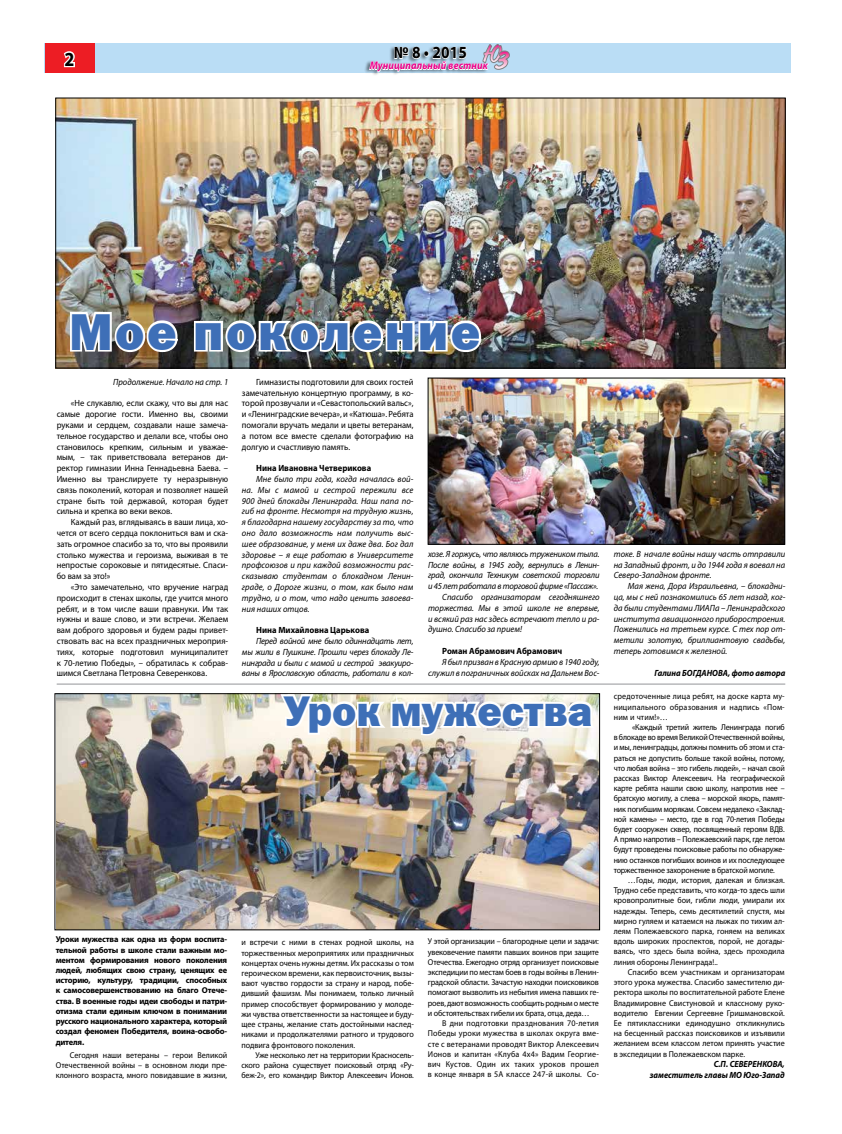
<style>
.page{position:relative;width:842px;height:1134px;background:#fff}
.page>*{position:absolute;margin:0;border:0;box-sizing:border-box;transform-origin:0 0}
.t1{font:52px "Franklin Gothic Heavy C";letter-spacing:.05em;color:#3e6fb7;scale:.95 1}
.t2{font:43px "Franklin Gothic Heavy C";color:#3e6fb7;scale:.95 1}
.t3{font:700 20px "Myriad Pro";color:#000;scale:.9 1}
.t4{font:700 17px "Myriad Pro";color:#000;scale:.9 1}
.t5{font:italic 700 11px "Myriad Pro";letter-spacing:.01em;color:#ec008c;scale:.9 1}
.t6{font:9px/10.8px "Myriad Pro";color:#000;text-align:justify;scale:.95 1}
.t7{font:italic 9px/10.8px "Myriad Pro";color:#000;text-align:justify;scale:.95 1}
.t8{font:italic 9px "Myriad Pro";letter-spacing:-.02em;color:#000;scale:.95 1}
.t9{font:italic 700 9px/10.8px "Myriad Pro";color:#000;text-align:right;scale:.92 1}
.t10{font:700 9px "Myriad Pro";color:#000;scale:.95 1}
.t11{font:8.5px/10.2px "Myriad Pro";color:#000;text-align:justify;scale:.95 1}
.t12{font:8.5px/10.2px "Myriad Pro";color:#000;text-align:justify;scale:.94 1}
.t13{font:700 8.5px/10.2px "Myriad Pro";letter-spacing:-.02em;color:#000;text-align:justify}
</style>
<div class="page">
<div style="left:45px;top:43px;width:746px;height:30px;background:#baddf5"></div>
<div style="left:45px;top:43px;width:49px;height:30px;background:#ed1d24"></div>
<svg style="left:63px;top:51px;width:12px;height:17px"></svg>
<div style="left:364px;top:60px;width:125px;height:17px;background:#000;opacity:.5"></div>
<svg style="left:368px;top:44px;width:142px;height:33px"></svg>
<img style="left:57px;top:695px;width:541px;height:233px">
<img style="left:58px;top:100px;width:725px;height:266px">
<div style="left:56px;top:98px;width:729px;height:270px;border:1px solid #000"></div>
<img style="left:68px;top:310px;width:112px;height:45px">
<img style="left:192px;top:282px;width:292px;height:73px">
<svg style="left:277px;top:683px;width:319px;height:55px"></svg>
<img style="left:430px;top:380px;width:353px;height:162px">
<div style="left:428px;top:378px;width:357px;height:166px;border:1px solid #000"></div>
<hr style="left:57px;top:684px;width:728px;height:1px;background:#939598">
<h3 class="t3" style="left:65px;top:46px;width:13px">2</h3>
<h3 class="t4" style="left:394px;top:42px;width:83px">№ 8 • 2015</h3>
<p class="t5" style="left:370px;top:59px;width:133px">Муниципальный вестник</p>
<h1 class="t1" style="left:69px;top:302px;width:435px">Мое поколение</h1>
<p class="t6" style="left:242px;top:376px;width:182px;text-indent:14px">Гимназисты подготовили для своих гостей замечательную концертную программу, в ко&shy;торой прозвучали и «Севастопольский вальс», и «Ленинградские вечера», и «Катюша». Ребята помогали вручать медали и цветы ветеранам, а потом все вместе сделали фотографию на долгую и счастливую память.</p>
<p class="t10" style="left:256px;top:462px;width:123px">Нина Ивановна Четверикова</p>
<p class="t7" style="left:242px;top:473px;width:182px;text-indent:14px">Мне было три года, когда началась вой&shy;на. Мы с мамой и сестрой пережили все 900 дней блокады Ленинграда. Наш папа по&shy;гиб на фронте. Несмотря на трудную жизнь, я благодарна нашему государству за то, что оно дало возможность нам получить выс&shy;шее образование, у меня их даже два. Бог дал здоровье – я еще работаю в Университете профсоюзов и при каждой возможности рас&shy;сказываю студентам о блокадном Ленин&shy;граде, о Дороге жизни, о том, как было нам трудно, и о том, что надо ценить завоева&shy;ния наших отцов.</p>
<p class="t10" style="left:256px;top:624px;width:121px">Нина Михайловна Царькова</p>
<p class="t7" style="left:242px;top:635px;width:182px;text-indent:14px">Перед войной мне было одиннадцать лет, мы жили в Пушкине. Прошли через блокаду Ле&shy;нинграда и были с мамой и сестрой эвакуиро&shy;ваны в Ярославскую область, работали в кол-</p>
<p class="t7" style="left:113px;top:376px;width:123px">Продолжение. Начало на стр. 1</p>
<p class="t6" style="left:57px;top:398px;width:182px;text-indent:14px">«Не слукавлю, если скажу, что вы для нас самые дорогие гости. Именно вы, своими руками и сердцем, создавали наше замеча&shy;тельное государство и делали все, чтобы оно становилось крепким, сильным и уважае&shy;мым, – так приветствовала ветеранов ди&shy;ректор гимназии Инна Геннадьевна Баева. – Именно вы транслируете ту неразрывную связь поколений, которая и позволяет нашей стране быть той державой, которая будет сильна и крепка во веки веков.</p>
<p class="t6" style="left:57px;top:517px;width:182px;text-indent:14px">Каждый раз, вглядываясь в ваши лица, хо&shy;чется от всего сердца поклониться вам и ска&shy;зать огромное спасибо за то, что вы проявили столько мужества и героизма, выживая в те непростые сороковые и пятидесятые. Спаси&shy;бо вам за это!»</p>
<p class="t6" style="left:57px;top:581px;width:182px;text-indent:14px">«Это замечательно, что вручение наград происходит в стенах школы, где учится много ребят, и в том числе ваши правнуки. Им так нужны и ваше слово, и эти встречи. Желаем вам доброго здоровья и будем рады привет&shy;ствовать вас на всех праздничных мероприя&shy;тиях, которые подготовил муниципалитет к 70-летию Победы», – обратилась к собрав&shy;шимся Светлана Петровна Северенкова.</p>
<p class="t8" style="left:428px;top:548px;width:182px">хозе. Я горжусь, что являюсь тружеником тыла.</p>
<p class="t8" style="left:428px;top:559px;width:182px">После войны, в 1945 году, вернулись в Ленин-</p>
<p class="t8" style="left:428px;top:570px;width:182px">град, окончила Техникум советской торговли</p>
<p class="t8" style="left:428px;top:581px;width:181px">и 45 лет работала в торговой фирме «Пассаж».</p>
<p class="t7" style="left:442px;top:591px;width:167px">Спасибо организаторам сегодняшнего</p>
<p class="t7" style="left:428px;top:602px;width:182px">торжества. Мы в этой школе не впервые,</p>
<p class="t7" style="left:428px;top:613px;width:182px">и всякий раз нас здесь встречают тепло и ра-</p>
<p class="t7" style="left:428px;top:624px;width:100px">душно. Спасибо за прием!</p>
<p class="t10" style="left:442px;top:645px;width:128px">Роман Абрамович Абрамович</p>
<p class="t7" style="left:428px;top:656px;width:182px;text-align:right">Я был призван в Красную армию в 1940 году, служил в пограничных войсках на Дальнем Вос-</p>
<h2 class="t2" style="left:284px;top:687px;width:327px">Урок мужества</h2>
<p class="t13" style="left:56px;top:934px;width:173px">Уроки мужества как одна из форм воспита&shy;тельной работы в школе стали важным мо&shy;ментом формирования нового поколения людей, любящих свою страну, ценящих ее историю, культуру, традиции, способных к самосовершенствованию на благо Отече&shy;ства. В военные годы идеи свободы и патри&shy;отизма стали единым ключом в понимании русского национального характера, который создал феномен Победителя, воина-освобо&shy;дителя.</p>
<p class="t11" style="left:56px;top:1049px;width:182px;text-indent:14px">Сегодня наши ветераны – герои Великой Отечественной войны – в основном люди пре&shy;клонного возраста, много повидавшие в жизни,</p>
<p class="t11" style="left:241px;top:937px;width:183px">и встречи с ними в стенах родной школы, на торжественных мероприятиях или праздничных концертах очень нужны детям. Их рассказы о том героическом времени, как первоисточник, вызы&shy;вают чувство гордости за страну и народ, побе&shy;дивший фашизм. Мы понимаем, только личный пример способствует формированию у молоде&shy;жи чувства ответственности за настоящее и буду&shy;щее страны, желание стать достойными наслед&shy;никами и продолжателями ратного и трудового подвига фронтового поколения.</p>
<p class="t11" style="left:241px;top:1049px;width:183px;text-indent:14px">Уже несколько лет на территории Красносель&shy;ского района существует поисковый отряд «Ру&shy;беж-2», его командир Виктор Алексеевич Ионов.</p>
<p class="t11" style="left:428px;top:936px;width:182px">У этой организации – благородные цели и задачи: увековечение памяти павших воинов при защите Отечества. Ежегодно отряд организует поисковые экспедиции по местам боев в годы войны в Ленин&shy;градской области. Зачастую находки поисковиков помогают вызволить из небытия имена павших ге&shy;роев, дают возможность сообщить родным о месте и обстоятельствах гибели их брата, отца, деда…</p>
<p class="t11" style="left:428px;top:1018px;width:182px;text-indent:14px">В дни подготовки празднования 70-летия Победы уроки мужества в школах округа вме&shy;сте с ветеранами проводят Виктор Алексеевич Ионов и капитан «Клуба 4х4» Вадим Георгие&shy;вич Кустов. Один их таких уроков прошел в конце января в 5А классе 247-й школы. Со-</p>
<p class="t7" style="left:614px;top:548px;width:182px">токе. В начале войны нашу часть отправили на Западный фронт, и до 1944 года я воевал на Северо-Западном фронте.</p>
<p class="t7" style="left:614px;top:581px;width:182px;text-indent:14px">Мая жена, Дора Израильевна, – блокадни&shy;ца, мы с ней познакомились 65 лет назад, ког&shy;да были студентами ЛИАПа – Ленинградского института авиационного приборостроения.<br>Поженились на третьем курсе. С тех пор от&shy;метили золотую, бриллиантовую свадьбы, теперь готовимся к железной.</p>
<p class="t9" style="left:655px;top:667px;width:144px">Галина БОГДА НОВА, фото автора</p>
<p class="t11" style="left:614px;top:691px;width:182px">средоточенные лица ребят, на доске карта му&shy;ниципального образования и надпись «Пом&shy;ним и чтим!»…</p>
<p class="t12" style="left:614px;top:722px;width:183px;text-indent:18px">«Каждый третий житель Ленинграда погиб в блокаде во время Великой Отечественной войны, и мы, ленинградцы, должны помнить об этом и ста&shy;раться не допустить больше такой войны, потому, что любая война – это гибель людей», – начал свой рассказ Виктор Алексеевич. На географической карте ребята нашли свою школу, напротив нее – братскую могилу, а слева – морской якорь, памят&shy;ник погибшим морякам. Совсем недалеко «Заклад&shy;ной камень» – место, где в год 70-летия Победы будет сооружен сквер, посвященный героям ВДВ.<br>А прямо напротив – Полежаевский парк, где летом будут проведены поисковые работы по обнаруже&shy;нию останков погибших воинов и их последующее торжественное захоронение в братской могиле.</p>
<p class="t11" style="left:614px;top:875px;width:182px;text-indent:14px">…Годы, люди, история, далекая и близкая.<br>Трудно себе представить, что когда-то здесь шли кровопролитные бои, гибли люди, умирали их надежды. Теперь, семь десятилетий спустя, мы мирно гуляем и катаемся на лыжах по тихим ал&shy;леям Полежаевского парка, гоняем на великах вдоль широких проспектов, порой, не догады&shy;ваясь, что здесь была война, здесь проходила линия обороны Ленинграда!..</p>
<p class="t11" style="left:614px;top:967px;width:182px;text-indent:14px">Спасибо всем участникам и организаторам этого урока мужества. Спасибо заместителю ди&shy;ректора школы по воспитательной работе Елене Владимировне Свистуновой и классному руко&shy;водителю Евгении Сергеевне Гришмановской.<br>Ее пятиклассники единодушно откликнулись на бесценный рассказ поисковиков и изъявили желанием всем классом летом принять участие в экспедиции в Полежаевском парке.</p>
<p class="t9" style="left:650px;top:1058px;width:148px">С.П. СЕВЕРЕНКОВА,<br>заместитель главы МО Юго-Запад</p>
</div>
